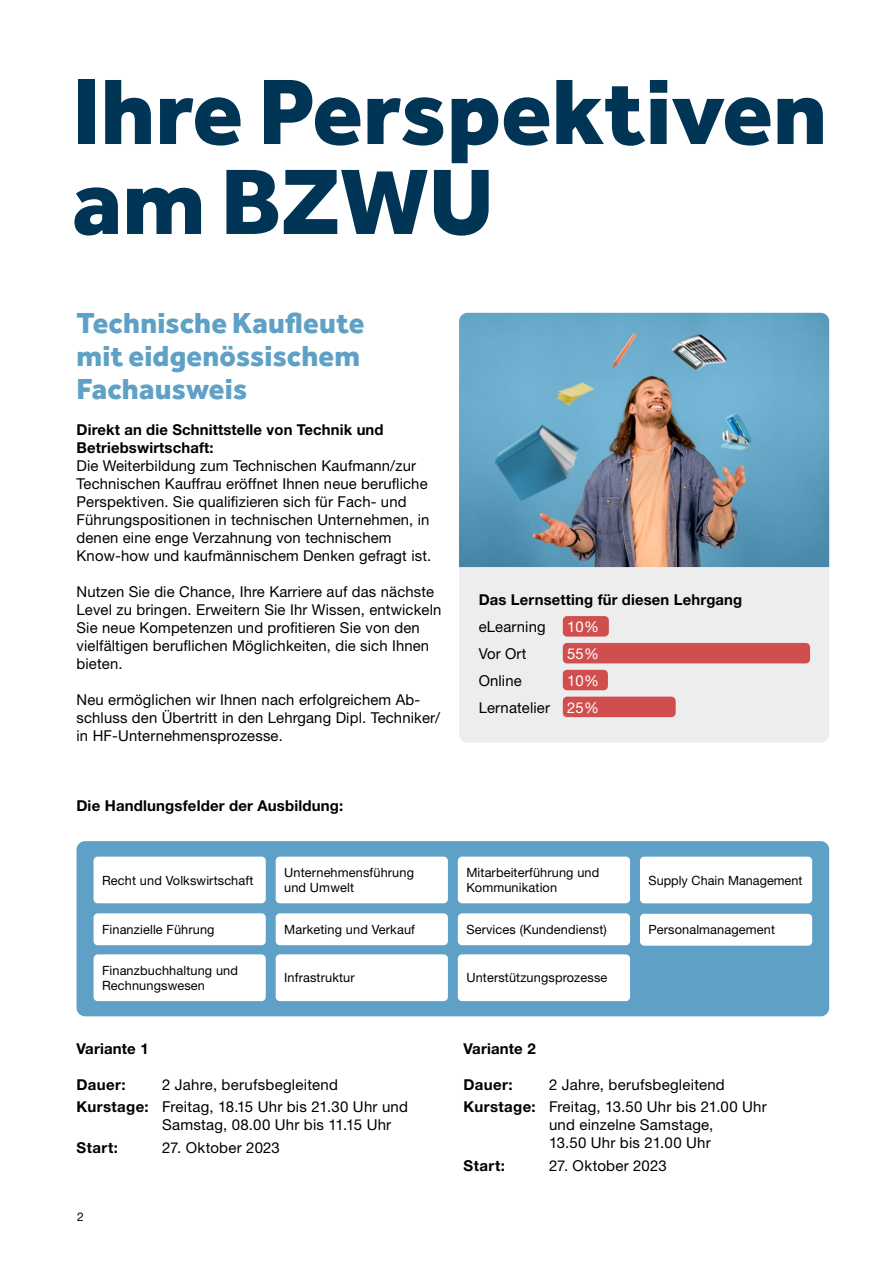
<style>
.page{position:relative;width:893px;height:1263px;background:#fff}
.page>*{position:absolute;margin:0;border:0;box-sizing:border-box;transform-origin:0 0}
.t1{font:800 96px/90px "Effra";color:#003555}
.t2{font:800 30px/33px "Effra";letter-spacing:.005em;color:#5fa1c6}
.t3{font:15px/18px "Helvetica Neue LT Std";letter-spacing:.01em;color:#000}
.t4{font:700 15px/18px "Helvetica Neue LT Std";letter-spacing:.01em;color:#000}
.t5{font:15px "Helvetica Neue LT Std";color:#fff}
.t6{font:12.75px/15px "Helvetica Neue LT Std";letter-spacing:.01em;color:#000}
.t7{font:12px "Helvetica Neue LT Std";color:#000}
.s1{color:#fff}
.s2{font-weight:700}
</style>
<div class="page">
<div style="left:459px;top:567px;width:370px;height:176px;background:#eeeded"></div>
<div style="left:563px;top:616px;width:46px;height:21px;background:#d04e4e;border-radius:4px"></div>
<div style="left:563px;top:643px;width:247px;height:20px;background:#d04e4e;border-radius:4px"></div>
<div style="left:563px;top:670px;width:45px;height:20px;background:#d04e4e;border-radius:4px"></div>
<div style="left:563px;top:697px;width:113px;height:20px;background:#d04e4e;border-radius:4px"></div>
<img style="left:459px;top:313px;width:370px;height:254px">
<div style="left:77px;top:841px;width:752px;height:175px;background:#5fa1c6;border-radius:9px"></div>
<div style="left:94px;top:856px;width:172px;height:47px;background:#fff;border-radius:4px"></div>
<div style="left:94px;top:954px;width:172px;height:47px;background:#fff;border-radius:4px"></div>
<div style="left:276px;top:856px;width:172px;height:47px;background:#fff;border-radius:4px"></div>
<div style="left:276px;top:954px;width:172px;height:47px;background:#fff;border-radius:4px"></div>
<div style="left:458px;top:856px;width:172px;height:47px;background:#fff;border-radius:4px"></div>
<div style="left:458px;top:954px;width:172px;height:47px;background:#fff;border-radius:4px"></div>
<div style="left:94px;top:913px;width:172px;height:32px;background:#fff;border-radius:4px"></div>
<div style="left:276px;top:913px;width:172px;height:32px;background:#fff;border-radius:4px"></div>
<div style="left:458px;top:913px;width:172px;height:32px;background:#fff;border-radius:4px"></div>
<div style="left:640px;top:857px;width:172px;height:46px;background:#fff;border-radius:4px"></div>
<div style="left:640px;top:914px;width:172px;height:32px;background:#fff;border-radius:4px"></div>
<h1 class="t1" style="left:72px;top:64px;width:756px">Ihre Perspektiven am BZWU</h1>
<h2 class="t2" style="left:77px;top:305px;width:289px">Technische Kaufleute mit eidgenössischem<br>Fachausweis</h2>
<p class="t4" style="left:77px;top:420px;width:309px">Direkt an die Schnittstelle von Technik und<br>Betriebswirtschaft:</p>
<p class="t3" style="left:77px;top:456px;width:356px">Die Weiterbildung zum Technischen Kaufmann/zur Technischen Kauffrau eröffnet Ihnen neue berufliche Perspektiven. Sie qualifizieren sich für Fach- und Führungspositionen in technischen Unternehmen, in denen eine enge Verzahnung von technischem Know-how und kaufmännischem Denken gefragt ist.</p>
<p class="t3" style="left:77px;top:582px;width:366px">Nutzen Sie die Chance, Ihre Karriere auf das nächste Level zu bringen. Erweitern Sie Ihr Wissen, entwickeln Sie neue Kompetenzen und profitieren Sie von den vielfältigen beruflichen Möglichkeiten, die sich Ihnen bieten.</p>
<p class="t3" style="left:77px;top:690px;width:365px">Neu ermöglichen wir Ihnen nach erfolgreichem Ab&shy;schluss den Übertritt in den Lehrgang Dipl. Techniker/ in HF-Unternehmensprozesse.</p>
<p class="t4" style="left:76px;top:796px;width:268px">Die Handlungsfelder der Ausbildung:</p>
<p class="t4" style="left:479px;top:590px;width:265px">Das Lernsetting für diesen Lehrgang</p>
<p class="t3" style="left:479px;top:617px;width:68px">eLearning</p>
<p class="t5" style="left:567px;top:617px;width:33px">10%</p>
<p class="t3" style="left:479px;top:644px;width:49px">Vor Ort</p>
<p class="t5" style="left:567px;top:644px;width:33px">55%</p>
<p class="t3" style="left:479px;top:671px;width:45px">Online</p>
<p class="t3" style="left:479px;top:667px;width:122px;line-height:27px;text-align:right"><span class="s1">10%<br></span>Lernatelier <span class="s1">25%</span></p>
<p class="t6" style="left:102px;top:872px;width:153px">Recht und Volkswirtschaft</p>
<p class="t6" style="left:284px;top:865px;width:131px">Unternehmensführung und Umwelt</p>
<p class="t6" style="left:466px;top:865px;width:135px">Mitarbeiterführung und<br>Kommunikation</p>
<p class="t6" style="left:102px;top:922px;width:114px">Finanzielle Führung</p>
<p class="t6" style="left:284px;top:922px;width:132px">Marketing und Verkauf</p>
<p class="t6" style="left:466px;top:922px;width:142px">Services (Kundendienst)</p>
<p class="t6" style="left:102px;top:962px;width:137px">Finanzbuchhaltung und<br>Rechnungswesen</p>
<p class="t6" style="left:284px;top:970px;width:72px">Infrastruktur</p>
<p class="t6" style="left:466px;top:970px;width:143px">Unterstützungsprozesse</p>
<p class="t6" style="left:648px;top:872px;width:155px">Supply Chain Management</p>
<p class="t6" style="left:648px;top:922px;width:128px">Personalmanagement</p>
<p class="t4" style="left:77px;top:1039px;width:74px">Variante 1</p>
<p class="t4" style="left:77px;top:1075px;width:51px">Dauer:</p>
<p class="t3" style="left:77px;top:1073px;width:333px;line-height:22.2px;text-indent:86px">2 Jahre, berufsbegleitend<br><span class="s2">Kurstage:</span> Freitag, 18.15 Uhr bis 21.30 Uhr und</p>
<p class="t3" style="left:162px;top:1116px;width:231px">Samstag, 08.00 Uhr bis 11.15 Uhr</p>
<p class="t4" style="left:77px;top:1138px;width:43px">Start:</p>
<p class="t3" style="left:162px;top:1138px;width:119px">27. Oktober 2023</p>
<p class="t7" style="left:77px;top:1209px;width:8px">2</p>
<p class="t4" style="left:463px;top:1039px;width:74px">Variante 2</p>
<p class="t4" style="left:463px;top:1075px;width:51px">Dauer:</p>
<p class="t3" style="left:463px;top:1073px;width:305px;line-height:22.2px;text-indent:86px">2 Jahre, berufsbegleitend<br><span class="s2">Kurstage:</span> Freitag, 13.50 Uhr bis 21.00 Uhr</p>
<p class="t3" style="left:549px;top:1116px;width:166px">und einzelne Samstage,<br>13.50 Uhr bis 21.00 Uhr</p>
<p class="t4" style="left:463px;top:1156px;width:43px">Start:</p>
<p class="t3" style="left:549px;top:1156px;width:119px">27. Oktober 2023</p>
</div>
